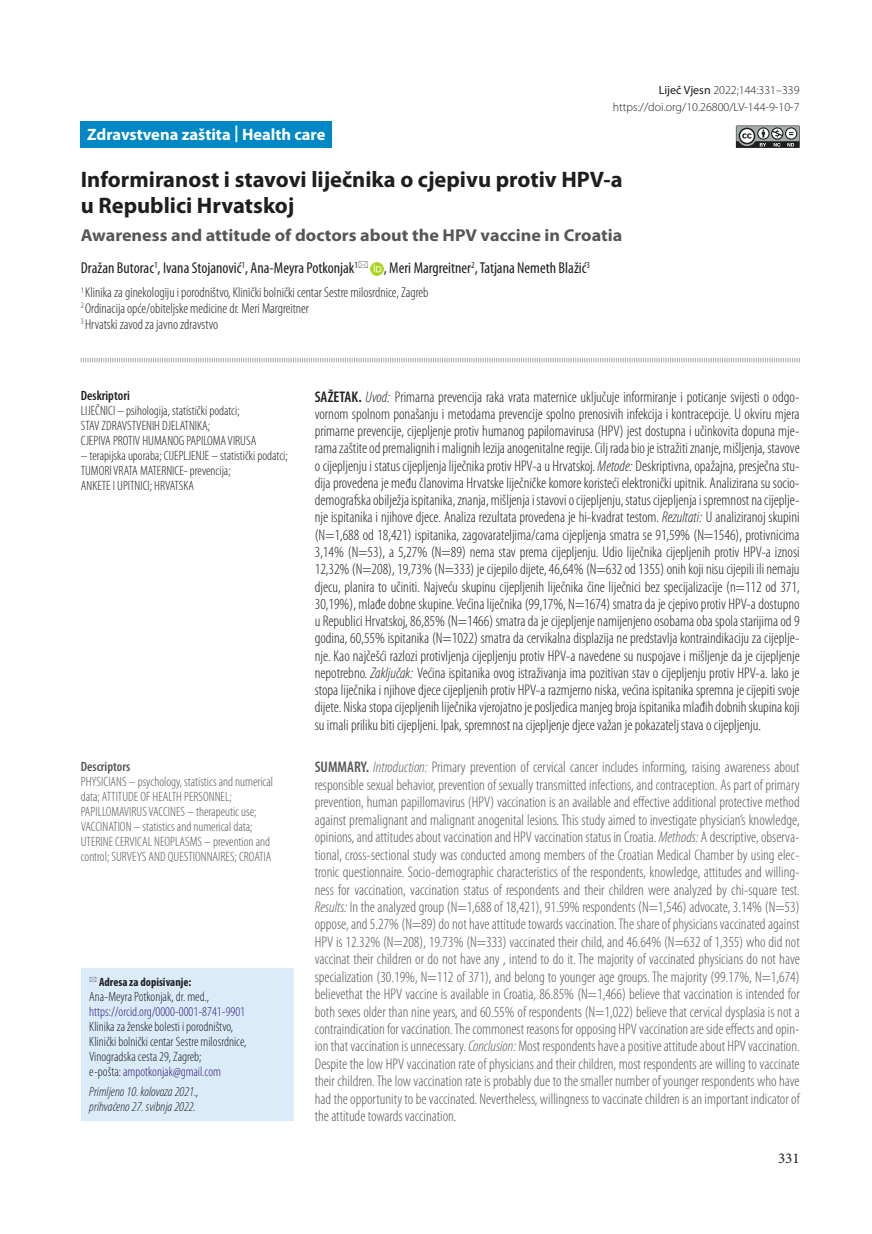
<style>
.page{position:relative;width:872px;height:1234px;background:#fff}
.page>*{position:absolute;margin:0;border:0;box-sizing:border-box;transform-origin:0 0}
.t1{font:700 22.5px/25.5px "Myriad Pro";color:#1f1e1f}
.t2{font:700 17.25px "Myriad Pro";color:#565557;scale:1.05 1}
.t3{font:700 16.5px "Myriad Pro";color:#fff}
.t4{font:condensed 15.75px "Myriad Pro";color:#1f1e1f}
.t5{font:300 condensed 15.45px/17.2px "Myriad Pro";color:#1f1e1f;text-align:justify}
.t6{font:300 condensed 15.45px/17.4px "Myriad Pro";color:#565557;text-align:justify}
.t7{font:15px "Minion Pro";color:#1f1e1f}
.t8{font:300 condensed 14.25px/15.8px "Myriad Pro";color:#1f1e1f}
.t9{font:300 condensed 13.5px/15px "Myriad Pro";color:#1f1e1f}
.t10{font:300 condensed 13.5px/15px "Myriad Pro";color:#565557}
.t11{font:italic 300 condensed 13.5px/15px "Myriad Pro";color:#1f1e1f}
.t12{font:300 condensed 13.5px "Myriad Pro";color:#371d7c}
.t13{font:600 condensed 13.5px "Myriad Pro";color:#1f1e1f}
.t14{font:600 condensed 13.5px "Myriad Pro";color:#565557}
.t15{font:300 12px/16.5px "Myriad Pro";color:#1f1e1f;text-align:right}
.t16{font:700 condensed 12px "Myriad Pro";color:#1f1e1f}
.s1{font-weight:400}
.s2{color:#371d7c}
.s3{font-weight:600}
.s4{font-style:italic}
</style>
<div class="page">
<svg style="left:736px;top:125px;width:63px;height:23px"></svg>
<div style="left:81px;top:968px;width:212px;height:152px;background:#daebf9"></div>
<div style="left:81px;top:121px;width:251px;height:27px;background:#0087c5"></div>
<svg style="left:80px;top:357px;width:720px;height:6px"></svg>
<svg style="left:370px;top:262px;width:14px;height:13px"></svg>
<p class="t3" style="left:87px;top:123px;width:240px">Zdravstvena zaštita | Health care</p>
<p class="t15" style="left:613px;top:82px;width:188px"><span class="s1">Liječ Vjesn</span> 2022;144:331–339 https://doi.org/10.26800/LV-144-9-10-7</p>
<h1 class="t1" style="left:81px;top:166px;width:543px">Informiranost i stavovi liječnika o cjepivu protiv HPV-a u Republici Hrvatskoj</h1>
<p class="t2" style="left:81px;top:224px;width:517px">Awareness and attitude of doctors about the HPV vaccine in Croatia</p>
<p class="t4" style="left:81px;top:258px;width:279px">Dražan Butorac<sup>1</sup>, Ivana Stojanović<sup>1</sup>, Ana-Meyra Potkonjak<sup>1</sup></p>
<p class="t4" style="left:384px;top:258px;width:208px">, Meri Margreitner<sup>2</sup>, Tatjana Nemeth Blažić<sup>3</sup></p>
<p class="t8" style="left:81px;top:284px;width:349px"><sup>1</sup> Klinika za ginekologiju i porodništvo, Klinički bolnički centar Sestre milosrdnice, Zagreb<br><sup>2</sup> Ordinacija opće/obiteljske medicine dr. Meri Margreitner<br><sup>3</sup> Hrvatski zavod za javno zdravstvo</p>
<p class="t13" style="left:81px;top:387px;width:50px">Deskriptori</p>
<p class="t9" style="left:81px;top:403px;width:177px">LIJEČNICI – psihologija, statistički podatci;<br>STAV ZDRAVSTVENIH DJELATNIKA;<br>CJEPIVA PROTIV HUMANOG PAPILOMA VIRUSA</p>
<p class="t9" style="left:81px;top:448px;width:208px">– terapijska uporaba; CIJEPLJENJE – statistički podatci;<br>TUMORI VRATA MATERNICE- prevencija;<br>ANKETE I UPITNICI; HRVATSKA</p>
<p class="t14" style="left:81px;top:758px;width:51px">Descriptors</p>
<p class="t10" style="left:81px;top:773px;width:194px">PHYSICIANS – psychology, statistics and numerical data; ATTITUDE OF HEALTH PERSONNEL; PAPILLOMAVIRUS VACCINES – therapeutic use; VACCINATION – statistics and numerical data; UTERINE CERVICAL NEOPLASMS – prevention and control; SURVEYS AND QUESTIONNAIRES; CROATIA</p>
<p class="t16" style="left:99px;top:974px;width:94px">Adresa za dopisivanje:</p>
<p class="t9" style="left:89px;top:988px;width:121px">Ana-Meyra Potkonjak, dr. med.,</p>
<p class="t12" style="left:89px;top:1003px;width:157px">https://orcid.org/0000-0001-8741-9901</p>
<p class="t9" style="left:89px;top:1018px;width:159px">Klinika za ženske bolesti i porodništvo, Klinički bolnički centar Sestre milosrdnice, Vinogradska cesta 29, Zagreb;<br>e-pošta: <span class="s2">ampotkonjak@gmail.com</span></p>
<p class="t11" style="left:89px;top:1083px;width:111px">Primljeno 10. kolovoza 2021., prihvaćeno 27. svibnja 2022.</p>
<p class="t5" style="left:315px;top:388px;width:486px"><span class="s3">SAŽETAK.</span> <span class="s4">Uvod:</span> Primarna prevencija raka vrata maternice uključuje informiranje i poticanje svijesti o odgo&shy;vornom spolnom ponašanju i metodama prevencije spolno prenosivih infekcija i kontracepcije. U okviru mjera primarne prevencije, cijepljenje protiv humanog papilomavirusa (HPV) jest dostupna i učinkovita dopuna mje&shy;rama zaštite od premalignih i malignih lezija anogenitalne regije. Cilj rada bio je istražiti znanje, mišljenja, stavove o cijepljenju i status cijepljenja liječnika protiv HPV-a u Hrvatskoj. <span class="s4">Metode:</span> Deskriptivna, opažajna, presječna stu&shy;dija provedena je među članovima Hrvatske liječničke komore koristeći elektronički upitnik. Analizirana su socio&shy;demografska obilježja ispitanika, znanja, mišljenja i stavovi o cijepljenju, status cijepljenja i spremnost na cijeplje&shy;nje ispitanika i njihove djece. Analiza rezultata provedena je hi-kvadrat testom. <span class="s4">Rezultati:</span> U analiziranoj skupini (N=1,688 od 18,421) ispitanika, zagovarateljima/cama cijepljenja smatra se 91,59% (N=1546), protivnicima 3,14% (N=53), a 5,27% (N=89) nema stav prema cijepljenju. Udio liječnika cijepljenih protiv HPV-a iznosi 12,32% (N=208), 19,73% (N=333) je cijepilo dijete, 46,64% (N=632 od 1355) onih koji nisu cijepili ili nemaju djecu, planira to učiniti. Najveću skupinu cijepljenih liječnika čine liječnici bez specijalizacije (n=112 od 371, 30,19%), mlađe dobne skupine. Većina liječnika (99,17%, N=1674) smatra da je cjepivo protiv HPV-a dostupno u Republici Hrvatskoj, 86,85% (N=1466) smatra da je cijepljenje namijenjeno osobama oba spola starijima od 9 godina, 60,55% ispitanika (N=1022) smatra da cervikalna displazija ne predstavlja kontraindikaciju za cijeplje&shy;nje. Kao najčešći razlozi protivljenja cijepljenju protiv HPV-a navedene su nuspojave i mišljenje da je cijepljenje nepotrebno. <span class="s4">Zaključak:</span> Većina ispitanika ovog istraživanja ima pozitivan stav o cijepljenju protiv HPV-a. Iako je stopa liječnika i njihove djece cijepljenih protiv HPV-a razmjerno niska, većina ispitanika spremna je cijepiti svoje dijete. Niska stopa cijepljenih liječnika vjerojatno je posljedica manjeg broja ispitanika mlađih dobnih skupina koji su imali priliku biti cijepljeni. Ipak, spremnost na cijepljenje djece važan je pokazatelj stava o cijepljenju.</p>
<p class="t6" style="left:315px;top:758px;width:486px"><span class="s3">SUMMARY.</span> <span class="s4">Introduction:</span> Primary prevention of cervical cancer includes informing, raising awareness about responsible sexual behavior, prevention of sexually transmitted infections, and contraception. As part of primary prevention, human papillomavirus (HPV) vaccination is an available and effective additional protective method against premalignant and malignant anogenital lesions. This study aimed to investigate physician’s knowledge, opinions, and attitudes about vaccination and HPV vaccination status in Croatia. <span class="s4">Methods:</span> A descriptive, observa&shy;tional, cross-sectional study was conducted among members of the Croatian Medical Chamber by using elec&shy;tronic questionnaire. Socio-demographic characteristics of the respondents, knowledge, attitudes and willing&shy;ness for vaccination, vaccination status of respondents and their children were analyzed by chi-square test.<br><span class="s4">Results:</span> In the analyzed group (N=1,688 of 18,421), 91.59% respondents (N=1,546) advocate, 3.14% (N=53) oppose, and 5.27% (N=89) do not have attitude towards vaccination. The share of physicians vaccinated against HPV is 12.32% (N=208), 19.73% (N=333) vaccinated their child, and 46.64% (N=632 of 1,355) who did not vaccinat their children or do not have any , intend to do it. The majority of vaccinated physicians do not have specialization (30.19%, N=112 of 371), and belong to younger age groups. The majority (99.17%, N=1,674) believethat the HPV vaccine is available in Croatia, 86.85% (N=1,466) believe that vaccination is intended for both sexes older than nine years, and 60.55% of respondents (N=1,022) believe that cervical dysplasia is not a contraindication for vaccination. The commonest reasons for opposing HPV vaccination are side effects and opin&shy;ion that vaccination is unnecessary. <span class="s4">Conclusion:</span> Most respondents have a positive attitude about HPV vaccination.<br>Despite the low HPV vaccination rate of physicians and their children, most respondents are willing to vaccinate their children. The low vaccination rate is probably due to the smaller number of younger respondents who have had the opportunity to be vaccinated. Nevertheless, willingness to vaccinate children is an important indicator of the attitude towards vaccination.</p>
<p class="t7" style="left:778px;top:1147px;width:23px">331</p>
</div>
